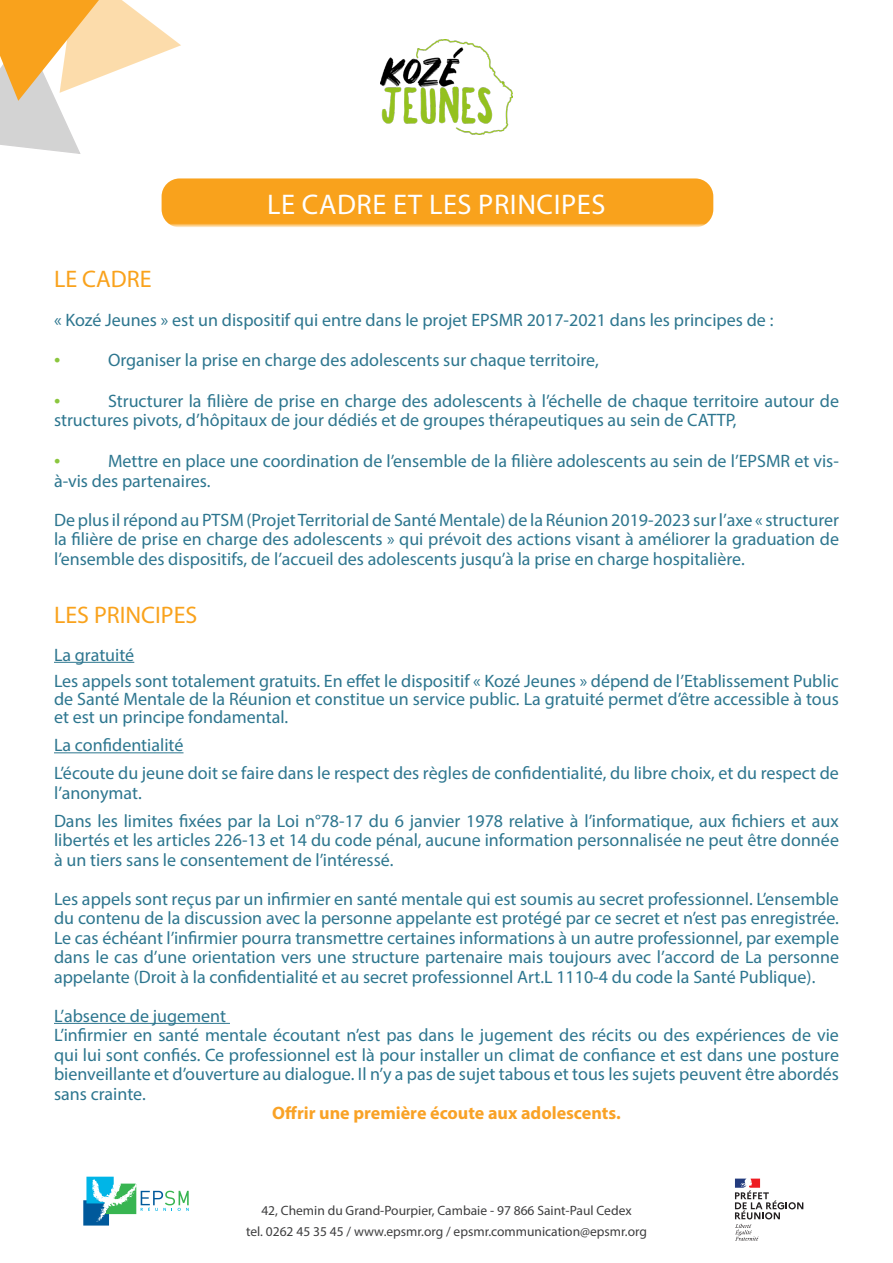
<style>
.page{position:relative;width:893px;height:1263px;background:#fff}
.page>*{position:absolute;margin:0;border:0;box-sizing:border-box;transform-origin:0 0}
.t1{font:28.5px "Myriad Pro";letter-spacing:.02em;color:#fff}
.t2{font:24px "Myriad Pro";color:#f9a21c}
.t3{font:18px/19.5px "Myriad Pro";color:#2d768f;text-align:justify}
.t4{font:700 18px "Myriad Pro";color:#f9a226}
.t5{font:13.5px/21.6px "Myriad Pro";color:#3e3e3f;text-align:center}
.s1{font-size:22.5px;color:#8bc63e}
</style>
<div class="page">
<img style="left:381px;top:39px;width:131px;height:96px">
<svg style="left:0;top:0;width:181px;height:208px"></svg>
<svg style="left:83px;top:1177px;width:106px;height:48px"></svg>
<svg style="left:735px;top:1178px;width:68px;height:62px"></svg>
<hr style="left:54px;top:662px;width:80px;height:1px;background:#2d768f">
<hr style="left:54px;top:752px;width:129px;height:1px;background:#2d768f">
<hr style="left:54px;top:1023px;width:176px;height:1px;background:#2d768f">
<div style="left:162px;top:178px;width:551px;height:49px;background:#f9a21c;border-radius:18px"></div>
<h1 class="t1" style="left:267px;top:186px;width:340px">LE CADRE ET LES PRINCIPES</h1>
<p class="t2" style="left:54px;top:264px;width:99px">LE CADRE</p>
<p class="t3" style="left:54px;top:310px;width:721px">« Kozé Jeunes » est un dispositif qui entre dans le projet EPSMR 2017-2021 dans les principes de :</p>
<p class="t3" style="left:54px;top:350px;width:546px"><span class="s1">•</span> Organiser la prise en charge des adolescents sur chaque territoire,</p>
<p class="t3" style="left:54px;top:391px;width:786px"><span class="s1">•</span> Structurer la filière de prise en charge des adolescents à l’échelle de chaque territoire autour de structures pivots, d’hôpitaux de jour dédiés et de groupes thérapeutiques au sein de CATTP,</p>
<p class="t3" style="left:54px;top:451px;width:786px"><span class="s1">•</span> Mettre en place une coordination de l’ensemble de la filière adolescents au sein de l’EPSMR et vis&shy;à-vis des partenaires.</p>
<p class="t3" style="left:54px;top:509px;width:787px">De plus il répond au PTSM (Projet Territorial de Santé Mentale) de la Réunion 2019-2023 sur l’axe « structurer la filière de prise en charge des adolescents » qui prévoit des actions visant à améliorer la graduation de l’ensemble des dispositifs, de l’accueil des adolescents jusqu’à la prise en charge hospitalière.</p>
<p class="t2" style="left:54px;top:600px;width:145px">LES PRINCIPES</p>
<p class="t3" style="left:54px;top:644px;width:82px">La gratuité</p>
<p class="t3" style="left:54px;top:672px;width:786px;line-height:18px">Les appels sont totalement gratuits. En effet le dispositif « Kozé Jeunes » dépend de l’Etablissement Public de Santé Mentale de la Réunion et constitue un service public. La gratuité permet d’être accessible à tous et est un principe fondamental.</p>
<p class="t3" style="left:54px;top:735px;width:131px">La confidentialité</p>
<p class="t3" style="left:54px;top:763px;width:786px">L’écoute du jeune doit se faire dans le respect des règles de confidentialité, du libre choix, et du respect de l’anonymat.</p>
<p class="t3" style="left:54px;top:810px;width:786px">Dans les limites fixées par la Loi n°78-17 du 6 janvier 1978 relative à l’informatique, aux fichiers et aux libertés et les articles 226-13 et 14 du code pénal, aucune information personnalisée ne peut être donnée à un tiers sans le consentement de l’intéressé.</p>
<p class="t3" style="left:54px;top:888px;width:786px">Les appels sont reçus par un infirmier en santé mentale qui est soumis au secret professionnel. L’ensemble du contenu de la discussion avec la personne appelante est protégé par ce secret et n’est pas enregistrée.<br>Le cas échéant l’infirmier pourra transmettre certaines informations à un autre professionnel, par exemple dans le cas d’une orientation vers une structure partenaire mais toujours avec l’accord de La personne appelante (Droit à la confidentialité et au secret professionnel Art.L 1110-4 du code la Santé Publique).</p>
<p class="t3" style="left:54px;top:1005px;width:174px">L’absence de jugement</p>
<p class="t3" style="left:54px;top:1025px;width:786px">L’infirmier en santé mentale écoutant n’est pas dans le jugement des récits ou des expériences de vie qui lui sont confiés. Ce professionnel est là pour installer un climat de confiance et est dans une posture bienveillante et d’ouverture au dialogue. Il n’y a pas de sujet tabous et tous les sujets peuvent être abordés sans crainte.</p>
<p class="t4" style="left:272px;top:1101px;width:350px">Offrir une première écoute aux adolescents.</p>
<p class="t5" style="left:246px;top:1199px;width:402px">42, Chemin du Grand-Pourpier, Cambaie - 97 866 Saint-Paul Cedex<br>tel. 0262 45 35 45 / www.epsmr.org / epsmr.communication@epsmr.org</p>
</div>
